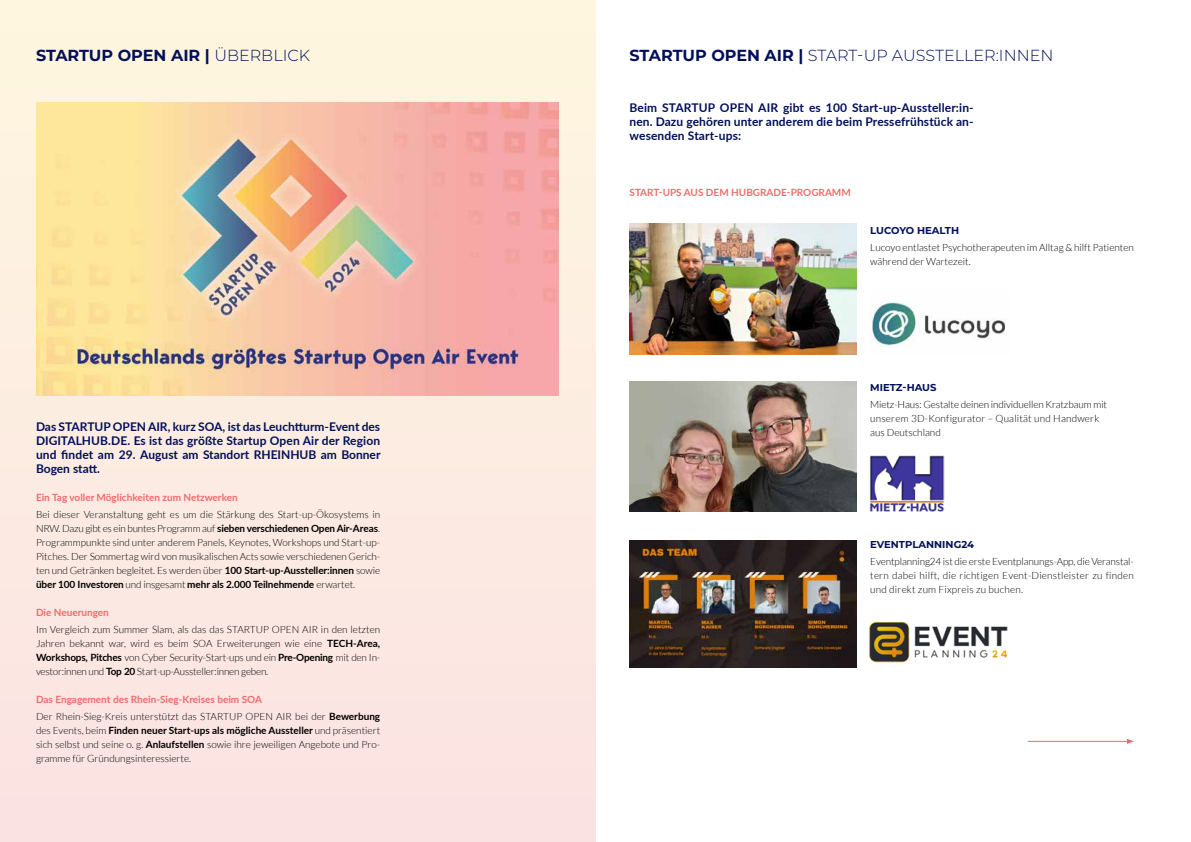
<style>
.page{position:relative;width:1191px;height:842px;background:#fff}
.page>*{position:absolute;margin:0;border:0;box-sizing:border-box;transform-origin:0 0}
.t1{font:300 16px "Montserrat";color:#031059}
.t2{font:700 16px "Montserrat";color:#031059}
.t3{font:700 12px/14px "Lato";letter-spacing:.01em;color:#031059;text-align:justify}
.t4{font:300 10px/14px "Lato";color:#000;text-align:justify}
.t5{font:700 10px "Lato";color:#ed6c6c}
.t6{font:700 10px "Montserrat";color:#031059}
.s1{font-weight:300}
.s2{font-weight:700}
.s3{font-weight:700;color:#ed6c6c}
</style>
<div class="page">
<div style="left:0;top:0;width:595px;height:842px;background:#fceae2"></div>
<img style="left:37px;top:102px;width:522px;height:294px">
<img style="left:629px;top:224px;width:227px;height:130px">
<img style="left:870px;top:302px;width:135px;height:45px">
<img style="left:629px;top:381px;width:227px;height:131px">
<img style="left:870px;top:455px;width:74px;height:57px">
<img style="left:629px;top:540px;width:227px;height:127px">
<img style="left:868px;top:621px;width:140px;height:41px">
<hr style="left:1027px;top:741px;width:101px;height:1px;background:#ed6c6c">
<svg style="left:1127px;top:739px;width:7px;height:5px"></svg>
<h1 class="t2" style="left:36px;top:44px;width:276px">STARTUP OPEN AIR | <span class="s1">ÜBERBLICK</span></h1>
<p class="t3" style="left:36px;top:419px;width:346px">Das STARTUP OPEN AIR, kurz SOA, ist das Leuchtturm-Event des DIGITALHUB.DE. Es ist das größte Startup Open Air der Region und findet am 29. August am Standort RHEINHUB am Bonner Bogen statt.</p>
<p class="t5" style="left:36px;top:490px;width:203px">Ein Tag voller Möglichkeiten zum Netzwerken</p>
<p class="t4" style="left:36px;top:507px;width:346px">Bei dieser Veranstaltung geht es um die Stärkung des Start-up-Ökosystems in NRW. Dazu gibt es ein buntes Programm auf <span class="s2">sieben verschiedenen Open Air-Areas</span>.<br>Programmpunkte sind unter anderem Panels, Keynotes, Workshops und Start-up-Pitches. Der Sommertag wird von musikalischen Acts sowie verschiedenen Gerich&shy;ten und Getränken begleitet. Es werden über <span class="s2">100 Start-up-Aussteller:innen</span> sowie <span class="s2">über 100 Investoren</span> und insgesamt <span class="s2">mehr als 2.000 Teilnehmende</span> erwartet.</p>
<p class="t5" style="left:36px;top:605px;width:74px">Die Neuerungen</p>
<p class="t4" style="left:36px;top:622px;width:346px">Im Vergleich zum Summer Slam, als das das STARTUP OPEN AIR in den letzten Jahren bekannt war, wird es beim SOA Erweiterungen wie eine <span class="s2">TECH-Area, Workshops, Pitches</span> von Cyber Security-Start-ups und ein <span class="s2">Pre-Opening</span> mit den In&shy;vestor:innen und <span class="s2">Top 20</span> Start-up-Aussteller:innen geben.</p>
<p class="t4" style="left:36px;top:691px;width:346px;line-height:17px"><span class="s3">Das Engagement des Rhein-Sieg-Kreises beim SOA<br></span>Der Rhein-Sieg-Kreis unterstützt das STARTUP OPEN AIR bei der <span class="s2">Bewerbung</span></p>
<p class="t4" style="left:36px;top:723px;width:346px">des Events, beim <span class="s2">Finden neuer Start-ups als mögliche Aussteller</span> und präsentiert sich selbst und seine o. g. <span class="s2">Anlaufstellen</span> sowie ihre jeweiligen Angebote und Pro&shy;gramme für Gründungsinteressierte.</p>
<h1 class="t1" style="left:629px;top:44px;width:425px"><span class="s2">STARTUP OPEN AIR |</span> START-UP AUSSTELLER:INNEN</h1>
<p class="t3" style="left:629px;top:100px;width:346px">Beim STARTUP OPEN AIR gibt es 100 Start-up-Aussteller:in&shy;nen. Dazu gehören unter anderem die beim Pressefrühstück an&shy;wesenden Start-ups:</p>
<p class="t5" style="left:629px;top:185px;width:223px">START-UPS AUS DEM HUBGRADE-PROGRAMM</p>
<p class="t6" style="left:870px;top:223px;width:90px">LUCOYO HEALTH</p>
<p class="t4" style="left:870px;top:240px;width:265px">Lucoyo entlastet Psychotherapeuten im Alltag &amp; hilft Patienten während der Wartezeit.</p>
<p class="t6" style="left:870px;top:380px;width:68px">MIETZ-HAUS</p>
<p class="t4" style="left:870px;top:397px;width:238px;text-align:left">Mietz-Haus: Gestalte deinen individuellen Kratzbaum mit unserem 3D-Konfigurator – Qualität und Handwerk aus Deutschland</p>
<p class="t6" style="left:870px;top:538px;width:105px">EVENTPLANNING24</p>
<p class="t4" style="left:870px;top:555px;width:265px">Eventplanning24 ist die erste Eventplanungs-App, die Veranstal&shy;tern dabei hilft, die richtigen Event-Dienstleister zu finden und direkt zum Fixpreis zu buchen.</p>
</div>
